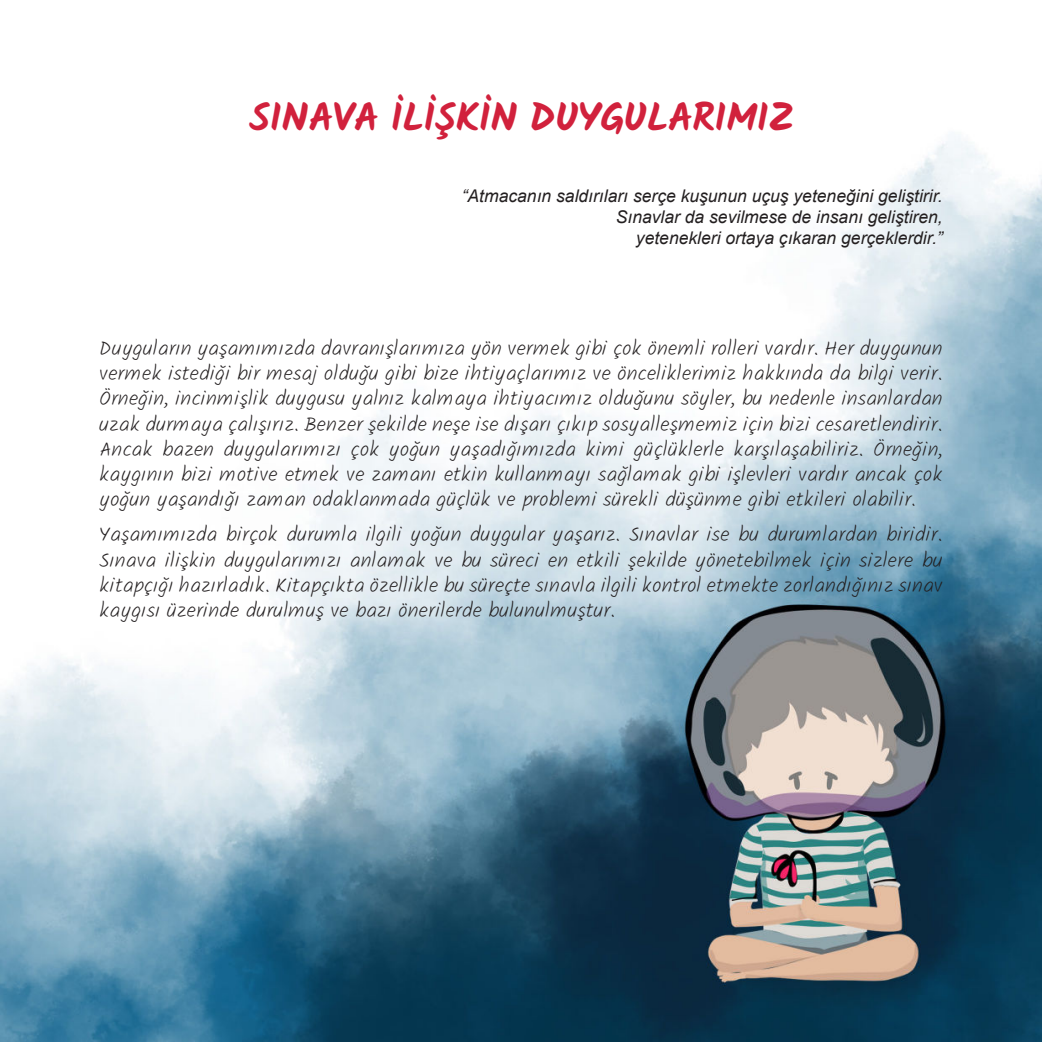
<style>
.page{position:relative;width:1042px;height:1042px;background:#fff}
.page>*{position:absolute;margin:0;border:0;box-sizing:border-box;transform-origin:0 0}
.t1{font:700 42px "Kalam";color:#d1213c}
.t2{font:300 21px/25.2px "Kalam";color:#231f20;text-align:justify}
.t3{font:italic 17.5px/21px "Arial";color:#231f20;text-align:right}
</style>
<div class="page">
<img style="left:0;top:136px;width:1042px;height:906px">
<h1 class="t1" style="left:249px;top:92px;width:545px">SINAVA İLİŞKİN DUYGULARIMIZ</h1>
<p class="t3" style="left:462px;top:186px;width:482px">“Atmacanın saldırıları serçe kuşunun uçuş yeteneğini geliştirir.<br>Sınavlar da sevilmese de insanı geliştiren,<br>yetenekleri ortaya çıkaran gerçeklerdir.”</p>
<p class="t2" style="left:99px;top:336px;width:845px">Duyguların yaşamımızda davranışlarımıza yön vermek gibi çok önemli rolleri vardır. Her duygunun vermek istediği bir mesaj olduğu gibi bize ihtiyaçlarımız ve önceliklerimiz hakkında da bilgi verir.<br>Örneğin, incinmişlik duygusu yalnız kalmaya ihtiyacımız olduğunu söyler, bu nedenle insanlardan uzak durmaya çalışırız. Benzer şekilde neşe ise dışarı çıkıp sosyalleşmemiz için bizi cesaretlendirir.<br>Ancak bazen duygularımızı çok yoğun yaşadığımızda kimi güçlüklerle karşılaşabiliriz. Örneğin, kaygının bizi motive etmek ve zamanı etkin kullanmayı sağlamak gibi işlevleri vardır ancak çok yoğun yaşandığı zaman odaklanmada güçlük ve problemi sürekli düşünme gibi etkileri olabilir.</p>
<p class="t2" style="left:99px;top:523px;width:845px">Yaşamımızda birçok durumla ilgili yoğun duygular yaşarız. Sınavlar ise bu durumlardan biridir.<br>Sınava ilişkin duygularımızı anlamak ve bu süreci en etkili şekilde yönetebilmek için sizlere bu kitapçığı hazırladık. Kitapçıkta özellikle bu süreçte sınavla ilgili kontrol etmekte zorlandığınız sınav kaygısı üzerinde durulmuş ve bazı önerilerde bulunulmuştur.</p>
</div>
